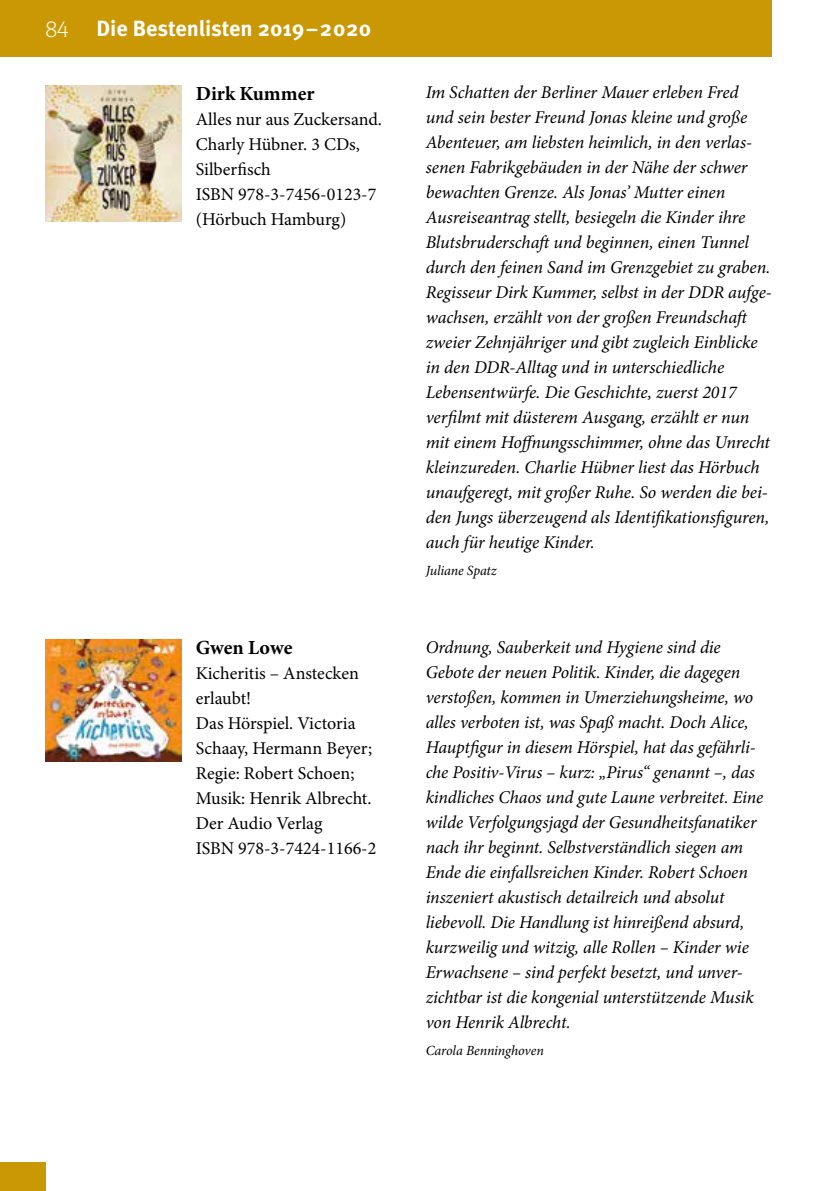
<style>
.page{position:relative;width:840px;height:1191px;background:#fff}
.page>*{position:absolute;margin:0;border:0;box-sizing:border-box;transform-origin:0 0}
.t1{font:700 22px "Meta Pro";color:#fff}
.t2{font:300 22px "Meta Head OT";color:#fff}
.t3{font:700 20px "Minion Pro";color:#000}
.t4{font:italic 18px/25px "Minion Pro";letter-spacing:-.005em;color:#000}
.t5{font:18px/25px "Minion Pro";color:#000}
.t6{font:italic 14px "Minion Pro";letter-spacing:-.01em;color:#000}
</style>
<div class="page">
<div style="left:0;top:0;width:771px;height:57px;background:#ca9804"></div>
<div style="left:0;top:1162px;width:45px;height:29px;background:#ca9804"></div>
<img style="left:45px;top:85px;width:136px;height:136px">
<img style="left:45px;top:639px;width:136px;height:122px">
<p class="t2" style="left:45px;top:17px;width:24px">84</p>
<p class="t1" style="left:96px;top:15px;width:276px">Die Bestenlisten 2019–2020</p>
<p class="t3" style="left:196px;top:79px;width:120px">Dirk Kummer</p>
<p class="t5" style="left:196px;top:106px;width:188px">Alles nur aus Zuckersand.<br>Charly Hübner. 3 CDs,<br>Silberfisch<br>ISBN 978-3-7456-0123-7 (Hörbuch Hamburg)</p>
<p class="t3" style="left:196px;top:633px;width:98px">Gwen Lowe</p>
<p class="t5" style="left:196px;top:661px;width:182px">Kicheritis – Anstecken erlaubt!<br>Das Hörspiel. Victoria<br>Schaay, Hermann Beyer;<br>Regie: Robert Schoen;<br>Musik: Henrik Albrecht.<br>Der Audio Verlag<br>ISBN 978-3-7424-1166-2</p>
<p class="t4" style="left:425px;top:80px;width:347px">Im Schatten der Berliner Mauer erleben Fred<br>und sein bester Freund Jonas kleine und große Abenteuer, am liebsten heimlich, in den verlas&shy;senen Fabrikgebäuden in der Nähe der schwer bewachten Grenze. Als Jonas’ Mutter einen Ausreiseantrag stellt, besiegeln die Kinder ihre Blutsbruderschaft und beginnen, einen Tunnel durch den feinen Sand im Grenzgebiet zu graben.<br>Regisseur Dirk Kummer, selbst in der DDR aufge&shy;wachsen, erzählt von der großen Freundschaft zweier Zehnjähriger und gibt zugleich Einblicke in den DDR-Alltag und in unterschiedliche Lebensentwürfe. Die Geschichte, zuerst 2017 verfilmt mit düsterem Ausgang, erzählt er nun mit einem Hoffnungsschimmer, ohne das Unrecht kleinzureden. Charlie Hübner liest das Hörbuch unaufgeregt, mit großer Ruhe. So werden die bei&shy;den Jungs überzeugend als Identifikationsfiguren, auch für heutige Kinder.</p>
<p class="t6" style="left:425px;top:561px;width:73px">Juliane Spatz</p>
<p class="t4" style="left:425px;top:634px;width:339px">Ordnung, Sauberkeit und Hygiene sind die Gebote der neuen Politik. Kinder, die dagegen verstoßen, kommen in Umerziehungsheime, wo alles verboten ist, was Spaß macht. Doch Alice, Hauptfigur in diesem Hörspiel, hat das gefährli&shy;che Positiv-Virus – kurz: „Pirus“ genannt –, das kindliches Chaos und gute Laune verbreitet. Eine wilde Verfolgungsjagd der Gesundheitsfanatiker nach ihr beginnt. Selbstverständlich siegen am Ende die einfallsreichen Kinder. Robert Schoen inszeniert akustisch detailreich und absolut liebevoll. Die Handlung ist hinreißend absurd, kurzweilig und witzig, alle Rollen – Kinder wie Erwachsene – sind perfekt besetzt, und unver&shy;zichtbar ist die kongenial unterstützende Musik von Henrik Albrecht.</p>
<p class="t6" style="left:425px;top:1040px;width:120px">Carola Benninghoven</p>
</div>
